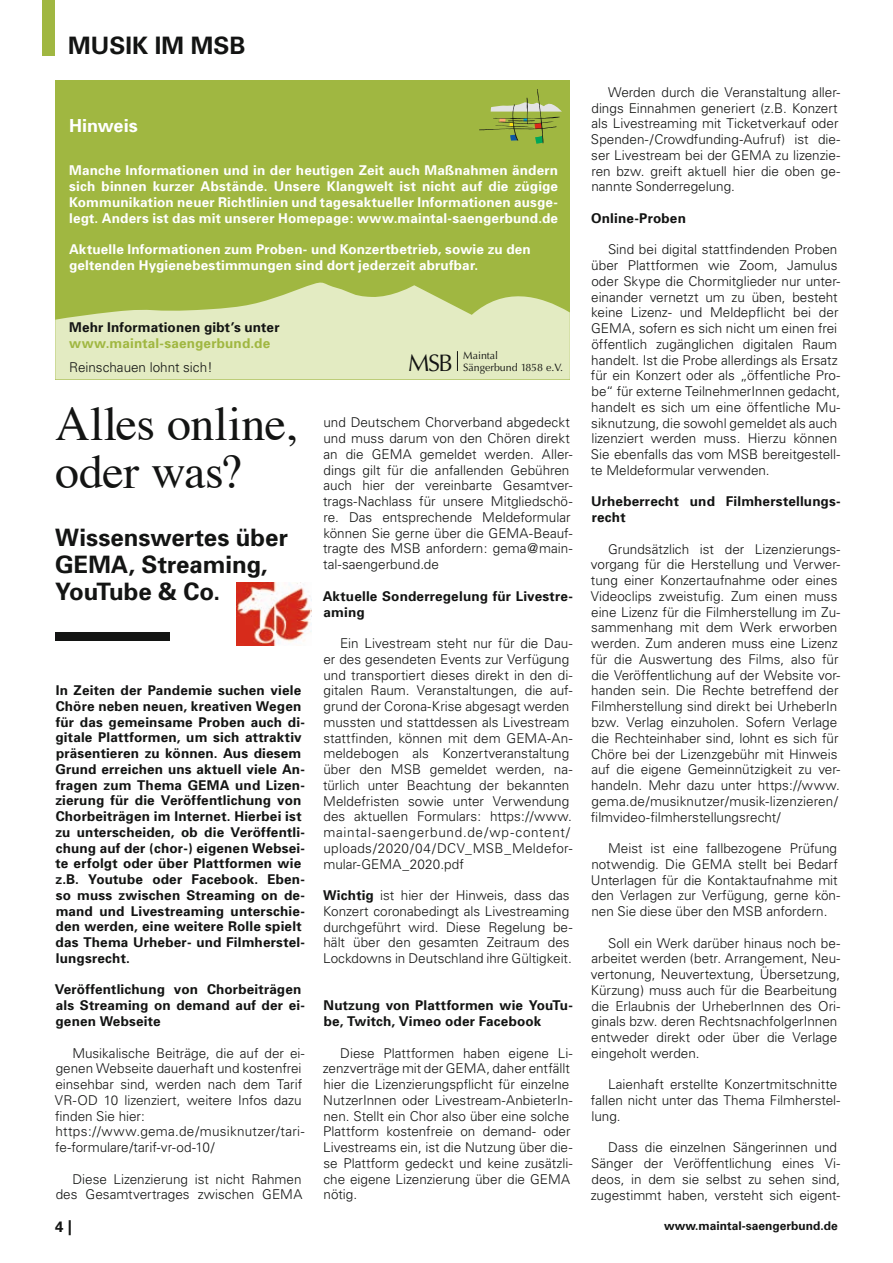
<style>
.page{position:relative;width:893px;height:1263px;background:#fff}
.page>*{position:absolute;margin:0;border:0;box-sizing:border-box;transform-origin:0 0}
.t1{font:48px/48px "Times";letter-spacing:-.005em;color:#131413}
.t2{font:700 24px/27px "Univers";color:#131413}
.t3{font:700 24px "Univers CE";color:#131413}
.t4{font:24px "Optima";color:#131413}
.t5{font:700 18px "Univers";color:#fff}
.t6{font:700 15px "Univers CE";color:#131413}
.t7{font:300 13.5px/15.8px "Univers";color:#131413}
.t8{font:700 13.5px/15.8px "Univers";letter-spacing:.01em;color:#131413}
.t9{font:700 13.5px/15.8px "Univers";letter-spacing:.015em;color:#fff;text-align:justify}
.t10{font:700 13.5px "Univers";letter-spacing:.015em;color:#a0b741}
.t11{font:700 12px "Univers CE";color:#131413}
.t12{font:10.65px/12px "Optima";color:#131413}
.s1{font-weight:700}
</style>
<div class="page">
<img style="left:236px;top:582px;width:75px;height:63px">
<div style="left:43px;top:0;width:12px;height:55px;background:#a0b741"></div>
<div style="left:55px;top:632px;width:115px;height:9px;background:#131413"></div>
<div style="left:55px;top:81px;width:515px;height:299px;background:#a0b741"></div>
<svg style="left:55px;top:282px;width:515px;height:97px;fill:#e3ebc2"></svg>
<svg style="left:457px;top:351px;width:1px;height:20px"></svg>
<svg style="left:479px;top:89px;width:83px;height:55px"></svg>
<h2 class="t3" style="left:68px;top:32px;width:179px">MUSIK IM MSB</h2>
<h3 class="t5" style="left:69px;top:115px;width:70px">Hinweis</h3>
<p class="t9" style="left:69px;top:163px;width:491px">Manche Informationen und in der heutigen Zeit auch Maßnahmen ändern sich binnen kurzer Abstände. Unsere Klangwelt ist nicht auf die zügige Kommunikation neuer Richtlinien und tagesaktueller Informationen ausge&shy;legt. Anders ist das mit unserer Homepage: www.maintal-saengerbund.de</p>
<p class="t9" style="left:69px;top:241px;width:463px">Aktuelle Informationen zum Proben- und Konzertbetrieb, sowie zu den geltenden Hygienebestimmungen sind dort jederzeit abrufbar.</p>
<p class="t8" style="left:69px;top:319px;width:212px">Mehr Informationen gibt’s unter</p>
<p class="t10" style="left:69px;top:335px;width:203px">www.maintal-saengerbund.de</p>
<p class="t7" style="left:69px;top:359px;width:145px">Reinschauen lohnt sich!</p>
<h1 class="t1" style="left:55px;top:396px;width:242px">Alles online, oder was?</h1>
<h2 class="t2" style="left:55px;top:524px;width:234px">Wissenswertes über<br>GEMA, Streaming,<br>YouTube &amp; Co.</h2>
<p class="t8" style="left:55px;top:682px;width:251px">In Zeiten der Pandemie suchen viele Chöre neben neuen, kreativen Wegen für das gemeinsame Proben auch di&shy;gitale Plattformen, um sich attraktiv präsentieren zu können. Aus diesem Grund erreichen uns aktuell viele An&shy;fragen zum Thema GEMA und Lizen&shy;zierung für die Veröffentlichung von Chorbeiträgen im Internet. Hierbei ist zu unterscheiden, ob die Veröffentli&shy;chung auf der (chor-) eigenen Websei&shy;te erfolgt oder über Plattformen wie z.B. Youtube oder Facebook. Eben&shy;so muss zwischen Streaming on de&shy;mand und Livestreaming unterschie&shy;den werden, eine weitere Rolle spielt das Thema Urheber- und Filmherstel&shy;lungsrecht.</p>
<p class="t8" style="left:55px;top:982px;width:252px">Veröffentlichung von Chorbeiträgen als Streaming on demand auf der ei&shy;genen Webseite</p>
<p class="t7" style="left:55px;top:1045px;width:251px;text-indent:17px">Musikalische Beiträge, die auf der ei&shy;genen Webseite dauerhaft und kostenfrei einsehbar sind, werden nach dem Tarif VR-OD 10 lizenziert, weitere Infos dazu finden Sie hier: https://www.gema.de/musiknutzer/tari&shy;fe-formulare/tarif-vr-od-10/</p>
<p class="t7" style="left:56px;top:1171px;width:248px;text-align:right">Diese Lizenzierung ist nicht Rahmen des Gesamtvertrages zwischen GEMA</p>
<h2 class="t4" style="left:408px;top:349px;width:47px">MSB</h2>
<p class="t12" style="left:463px;top:349px;width:101px">Maintal<br>Sängerbund 1858 e.V.</p>
<p class="t7" style="left:323px;top:415px;width:251px">und Deutschem Chorverband abgedeckt und muss darum von den Chören direkt an die GEMA gemeldet werden. Aller&shy;dings gilt für die anfallenden Gebühren auch hier der vereinbarte Gesamtver&shy;trags-Nachlass für unsere Mitgliedschö&shy;re. Das entsprechende Meldeformular können Sie gerne über die GEMA-Beauf&shy;tragte des MSB anfordern: gema@main&shy;tal-saengerbund.de</p>
<p class="t8" style="left:323px;top:588px;width:252px">Aktuelle Sonderregelung für Livestre&shy;aming</p>
<p class="t7" style="left:323px;top:635px;width:251px;text-indent:17px">Ein Livestream steht nur für die Dau&shy;er des gesendeten Events zur Verfügung und transportiert dieses direkt in den di&shy;gitalen Raum. Veranstaltungen, die auf&shy;grund der Corona-Krise abgesagt werden mussten und stattdessen als Livestream stattfinden, können mit dem GEMA-An&shy;meldebogen als Konzertveranstaltung über den MSB gemeldet werden, na&shy;türlich unter Beachtung der bekannten Meldefristen sowie unter Verwendung des aktuellen Formulars: https://www. maintal-saengerbund.de/wp-content/ uploads/2020/04/DCV_MSB_Meldefor&shy;mular-GEMA_2020.pdf</p>
<p class="t7" style="left:323px;top:887px;width:251px"><span class="s1">Wichtig</span> ist hier der Hinweis, dass das Konzert coronabedingt als Livestreaming durchgeführt wird. Diese Regelung be&shy;hält über den gesamten Zeitraum des Lockdowns in Deutschland ihre Gültigkeit.</p>
<p class="t8" style="left:324px;top:998px;width:251px">Nutzung von Plattformen wie YouTu&shy;be, Twitch, Vimeo oder Facebook</p>
<p class="t7" style="left:323px;top:1045px;width:251px;text-indent:17px">Diese Plattformen haben eigene Li&shy;zenzverträge mit der GEMA, daher entfällt hier die Lizenzierungspflicht für einzelne NutzerInnen oder Livestream-AnbieterIn&shy;nen. Stellt ein Chor also über eine solche Plattform kostenfreie on demand- oder Livestreams ein, ist die Nutzung über die&shy;se Plattform gedeckt und keine zusätzli&shy;che eigene Lizenzierung über die GEMA nötig.</p>
<p class="t7" style="left:591px;top:84px;width:251px;text-indent:17px">Werden durch die Veranstaltung aller&shy;dings Einnahmen generiert (z.B. Konzert als Livestreaming mit Ticketverkauf oder Spenden-/Crowdfunding-Aufruf) ist die&shy;ser Livestream bei der GEMA zu lizenzie&shy;ren bzw. greift aktuell hier die oben ge&shy;nannte Sonderregelung.</p>
<p class="t8" style="left:591px;top:210px;width:96px">Online-Proben</p>
<p class="t7" style="left:591px;top:242px;width:251px;text-indent:17px">Sind bei digital stattfindenden Proben über Plattformen wie Zoom, Jamulus oder Skype die Chormitglieder nur unter&shy;einander vernetzt um zu üben, besteht keine Lizenz- und Meldepflicht bei der GEMA, sofern es sich nicht um einen frei öffentlich zugänglichen digitalen Raum handelt. Ist die Probe allerdings als Ersatz für ein Konzert oder als „öffentliche Pro&shy;be“ für externe TeilnehmerInnen gedacht, handelt es sich um eine öffentliche Mu&shy;siknutzung, die sowohl gemeldet als auch lizenziert werden muss. Hierzu können Sie ebenfalls das vom MSB bereitgestell&shy;te Meldeformular verwenden.</p>
<p class="t8" style="left:591px;top:494px;width:251px">Urheberrecht und Filmherstellungs&shy;recht</p>
<p class="t7" style="left:591px;top:541px;width:251px;text-indent:17px">Grundsätzlich ist der Lizenzierungs&shy;vorgang für die Herstellung und Verwer&shy;tung einer Konzertaufnahme oder eines Videoclips zweistufig. Zum einen muss eine Lizenz für die Filmherstellung im Zu&shy;sammenhang mit dem Werk erworben werden. Zum anderen muss eine Lizenz für die Auswertung des Films, also für die Veröffentlichung auf der Website vor&shy;handen sein. Die Rechte betreffend der Filmherstellung sind direkt bei UrheberIn bzw. Verlag einzuholen. Sofern Verlage die Rechteinhaber sind, lohnt es sich für Chöre bei der Lizenzgebühr mit Hinweis auf die eigene Gemeinnützigkeit zu ver&shy;handeln. Mehr dazu unter https://www. gema.de/musiknutzer/musik-lizenzieren/ filmvideo-filmherstellungsrecht/</p>
<p class="t7" style="left:591px;top:840px;width:251px;text-indent:17px">Meist ist eine fallbezogene Prüfung notwendig. Die GEMA stellt bei Bedarf Unterlagen für die Kontaktaufnahme mit den Verlagen zur Verfügung, gerne kön&shy;nen Sie diese über den MSB anfordern.</p>
<p class="t7" style="left:591px;top:935px;width:251px;text-indent:17px">Soll ein Werk darüber hinaus noch be&shy;arbeitet werden (betr. Arrangement, Neu&shy;vertonung, Neuvertextung, Übersetzung, Kürzung) muss auch für die Bearbeitung die Erlaubnis der UrheberInnen des Ori&shy;ginals bzw. deren RechtsnachfolgerInnen entweder direkt oder über die Verlage eingeholt werden.</p>
<p class="t7" style="left:591px;top:1077px;width:251px;text-indent:17px">Laienhaft erstellte Konzertmitschnitte fallen nicht unter das Thema Filmherstel&shy;lung.</p>
<p class="t7" style="left:591px;top:1140px;width:251px;text-indent:17px">Dass die einzelnen Sängerinnen und Sänger der Veröffentlichung eines Vi&shy;deos, in dem sie selbst zu sehen sind, zugestimmt haben, versteht sich eigent-</p>
<p class="t6" style="left:55px;top:1218px;width:18px">4 |</p>
<p class="t11" style="left:664px;top:1218px;width:175px">www.maintal-saengerbund.de</p>
</div>
